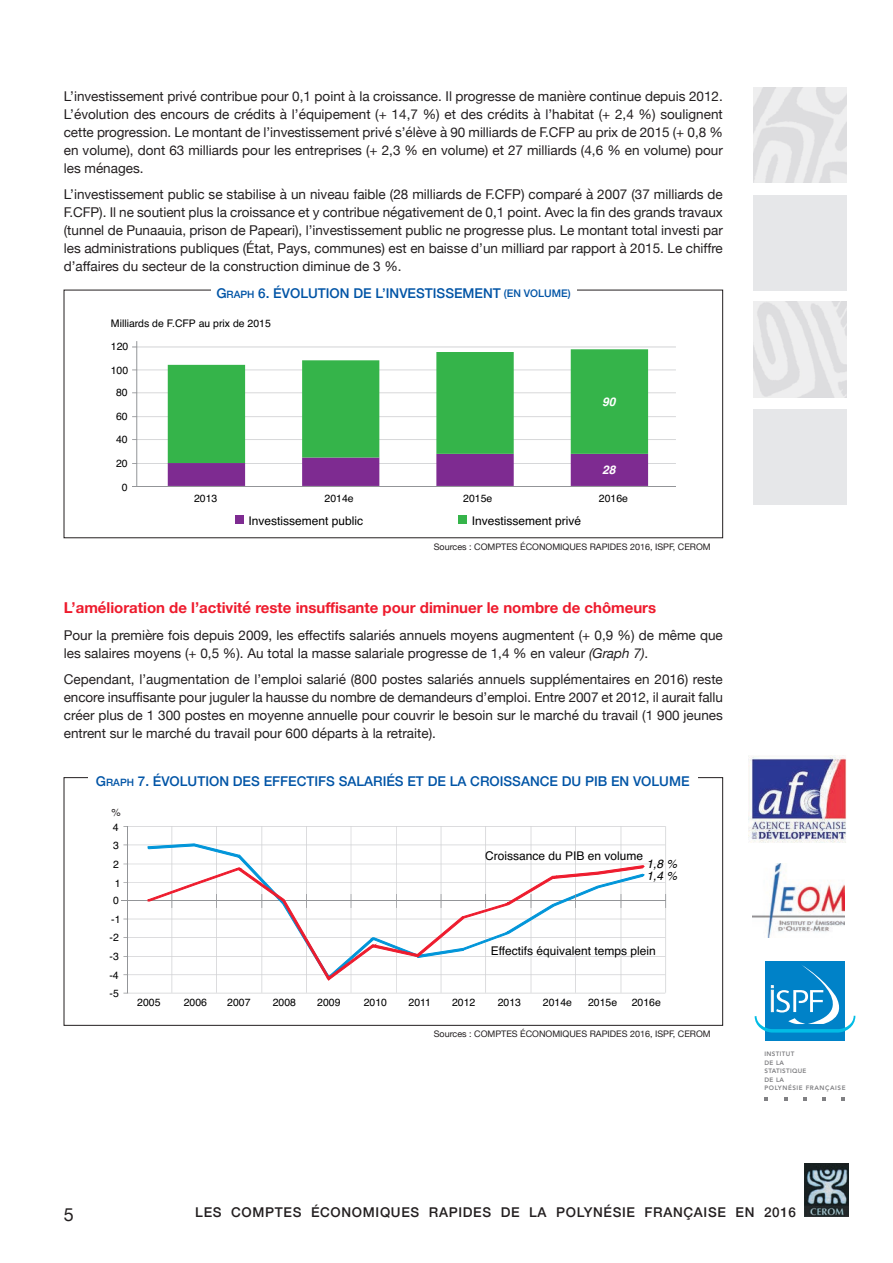
<style>
.page{position:relative;width:893px;height:1263px;background:#fff}
.page>*{position:absolute;margin:0;border:0;box-sizing:border-box;transform-origin:0 0}
.t1{font:18px "Helvetica Neue";color:#231f20}
.t2{font:700 15px "Helvetica Neue";color:#ee1b2d}
.t3{font:13.5px/18px "Helvetica Neue";color:#231f20;text-align:justify}
.t4{font:500 13.5px "Helvetica Neue";letter-spacing:.11em;color:#0154a6}
.t5{font:500 13.5px "Helvetica Neue";letter-spacing:.05em;color:#231f20}
.t6{font:12px "Helvetica";color:#000001}
.t7{font:italic 12px "Helvetica";color:#000001}
.t8{font:italic 700 12px "Helvetica";color:#fff}
.t9{font:10.5px "Helvetica";color:#000001}
.t10{font:10.5px "Helvetica";color:#231f20}
.t11{font:9px "Helvetica Neue";color:#231f20}
.t12{font:800 6.3px/8.6px "Avenir";letter-spacing:.05em;color:#808083}
.s1{font-size:10.2px}
.s2{font-size:10.5px}
.s3{font-style:italic}
</style>
<div class="page">
<hr style="left:137px;top:346px;width:539px;height:1px;background:#d1d2d4">
<hr style="left:137px;top:369px;width:539px;height:1px;background:#d1d2d4">
<hr style="left:137px;top:392px;width:539px;height:1px;background:#d1d2d4">
<hr style="left:137px;top:416px;width:539px;height:1px;background:#d1d2d4">
<hr style="left:137px;top:439px;width:539px;height:1px;background:#d1d2d4">
<hr style="left:137px;top:463px;width:539px;height:1px;background:#d1d2d4">
<hr style="left:137px;top:486px;width:539px;height:1px;background:#939598">
<hr style="left:137px;top:341px;width:1px;height:145px;background:#939598">
<svg style="left:168px;top:463px;width:480px;height:23px"></svg>
<svg style="left:168px;top:349px;width:480px;height:114px;fill:#35b44a"></svg>
<div style="left:235px;top:516px;width:9px;height:8px;background:#7e2b91"></div>
<div style="left:459px;top:516px;width:8px;height:8px;background:#35b44a"></div>
<hr style="left:127px;top:826px;width:538px;height:1px;background:#d1d2d4">
<hr style="left:127px;top:844px;width:538px;height:1px;background:#d1d2d4">
<hr style="left:127px;top:864px;width:538px;height:1px;background:#d1d2d4">
<hr style="left:127px;top:882px;width:538px;height:1px;background:#d1d2d4">
<hr style="left:127px;top:919px;width:538px;height:1px;background:#d1d2d4">
<hr style="left:127px;top:937px;width:538px;height:1px;background:#d1d2d4">
<hr style="left:127px;top:956px;width:538px;height:1px;background:#d1d2d4">
<hr style="left:127px;top:974px;width:538px;height:1px;background:#d1d2d4">
<hr style="left:127px;top:993px;width:538px;height:1px;background:#d1d2d4">
<hr style="left:665px;top:826px;width:1px;height:167px;background:#d1d2d4">
<hr style="left:621px;top:826px;width:1px;height:167px;background:#d1d2d4">
<hr style="left:575px;top:826px;width:1px;height:167px;background:#d1d2d4">
<hr style="left:531px;top:826px;width:1px;height:167px;background:#d1d2d4">
<hr style="left:485px;top:826px;width:1px;height:167px;background:#d1d2d4">
<hr style="left:441px;top:826px;width:1px;height:167px;background:#d1d2d4">
<hr style="left:396px;top:826px;width:1px;height:167px;background:#d1d2d4">
<hr style="left:351px;top:826px;width:1px;height:167px;background:#d1d2d4">
<hr style="left:306px;top:826px;width:1px;height:167px;background:#d1d2d4">
<hr style="left:261px;top:826px;width:1px;height:167px;background:#d1d2d4">
<hr style="left:216px;top:826px;width:1px;height:167px;background:#d1d2d4">
<hr style="left:171px;top:826px;width:1px;height:167px;background:#d1d2d4">
<hr style="left:127px;top:826px;width:1px;height:167px;background:#939598">
<hr style="left:127px;top:900px;width:538px;height:1px;background:#939598">
<svg style="left:147px;top:826px;width:499px;height:149px"></svg>
<svg style="left:147px;top:864px;width:498px;height:117px"></svg>
<svg style="left:665px;top:894px;width:1px;height:14px"></svg>
<svg style="left:621px;top:894px;width:1px;height:14px"></svg>
<svg style="left:575px;top:894px;width:1px;height:14px"></svg>
<svg style="left:531px;top:894px;width:1px;height:14px"></svg>
<svg style="left:485px;top:894px;width:1px;height:14px"></svg>
<svg style="left:441px;top:894px;width:1px;height:14px"></svg>
<svg style="left:396px;top:894px;width:1px;height:14px"></svg>
<svg style="left:351px;top:894px;width:1px;height:14px"></svg>
<svg style="left:306px;top:894px;width:1px;height:14px"></svg>
<svg style="left:261px;top:894px;width:1px;height:14px"></svg>
<svg style="left:216px;top:894px;width:1px;height:14px"></svg>
<svg style="left:171px;top:894px;width:1px;height:14px"></svg>
<img style="left:753px;top:87px;width:93px;height:96px">
<div style="left:753px;top:195px;width:93px;height:95px;background:#e6e7e9"></div>
<div style="left:753px;top:409px;width:93px;height:96px;background:#e6e7e9"></div>
<img style="left:753px;top:302px;width:93px;height:96px">
<img style="left:804px;top:1163px;width:44px;height:53px">
<svg style="left:822px;top:1097px;width:4px;height:3px"></svg>
<div style="left:765px;top:961px;width:79px;height:79px;background:#0082c8"></div>
<svg style="left:755px;top:964px;width:100px;height:68px"></svg>
<img style="left:749px;top:756px;width:97px;height:87px">
<img style="left:752px;top:863px;width:93px;height:74px">
<p class="t3" style="left:64px;top:87px;width:661px">L’investissement privé contribue pour 0,1 point à la croissance. Il progresse de manière continue depuis 2012.<br>L’évolution des encours de crédits à l’équipement (+ 14,7 %) et des crédits à l’habitat (+ 2,4 %) soulignent cette progression. Le montant de l’investissement privé s’élève à 90 milliards de F.CFP au prix de 2015 (+ 0,8 % en volume), dont 63 milliards pour les entreprises (+ 2,3 % en volume) et 27 milliards (4,6 % en volume) pour les ménages.</p>
<p class="t3" style="left:64px;top:185px;width:661px">L’investissement public se stabilise à un niveau faible (28 milliards de F.CFP) comparé à 2007 (37 milliards de F.CFP). Il ne soutient plus la croissance et y contribue négativement de 0,1 point. Avec la fin des grands travaux (tunnel de Punaauia, prison de Papeari), l’investissement public ne progresse plus. Le montant total investi par les administrations publiques (état, Pays, communes) est en baisse d’un milliard par rapport à 2015. Le chiffre d’affaires du secteur de la construction diminue de 3 %.</p>
<p class="t4" style="left:216px;top:285px;width:356px">G<span class="s1">RAPH</span> 6. ÉVOLUTION DE L’INVESTISSEMENT <span class="s2">(EN VOLUME)</span></p>
<p class="t9" style="left:111px;top:315px;width:161px">Milliards de F.CFP au prix de 2015</p>
<p class="t9" style="left:111px;top:339px;width:19px">120</p>
<p class="t9" style="left:111px;top:362px;width:19px">100</p>
<p class="t9" style="left:116px;top:384px;width:13px">80</p>
<p class="t9" style="left:116px;top:408px;width:13px">60</p>
<p class="t9" style="left:116px;top:431px;width:13px">40</p>
<p class="t9" style="left:116px;top:455px;width:13px">20</p>
<p class="t9" style="left:122px;top:479px;width:7px">0</p>
<p class="t8" style="left:602px;top:392px;width:15px">90</p>
<p class="t8" style="left:602px;top:460px;width:15px">28</p>
<p class="t9" style="left:194px;top:490px;width:25px">2013</p>
<p class="t9" style="left:325px;top:490px;width:31px">2014e</p>
<p class="t9" style="left:463px;top:490px;width:31px">2015e</p>
<p class="t9" style="left:599px;top:490px;width:31px">2016e</p>
<p class="t6" style="left:249px;top:512px;width:116px">Investissement public</p>
<p class="t6" style="left:472px;top:512px;width:111px">Investissement privé</p>
<p class="t11" style="left:434px;top:541px;width:278px">Sources : COMPTES éCONOMIQUES RAPIDES 2016, ISPF, CEROM</p>
<p class="t2" style="left:64px;top:599px;width:594px">l’amélioration de l’activité reste insuffisante pour diminuer le nombre de chômeurs</p>
<p class="t3" style="left:64px;top:626px;width:661px">Pour la première fois depuis 2009, les effectifs salariés annuels moyens augmentent (+ 0,9 %) de même que les salaires moyens (+ 0,5 %). Au total la masse salariale progresse de 1,4 % en valeur <span class="s3">(Graph 7)</span>.</p>
<p class="t3" style="left:64px;top:670px;width:661px">Cependant, l’augmentation de l’emploi salarié (800 postes salariés annuels supplémentaires en 2016) reste encore insuffisante pour juguler la hausse du nombre de demandeurs d’emploi. Entre 2007 et 2012, il aurait fallu créer plus de 1 300 postes en moyenne annuelle pour couvrir le besoin sur le marché du travail (1 900 jeunes entrent sur le marché du travail pour 600 départs à la retraite).</p>
<p class="t4" style="left:96px;top:773px;width:595px">G<span class="s1">RAPH</span> 7. ÉVOLUTION DES EFFECTIFS SALARIÉS ET DE LA CROISSANCE DU PIB EN VOLUME</p>
<p class="t10" style="left:111px;top:804px;width:11px">%</p>
<p class="t9" style="left:113px;top:819px;width:7px">4</p>
<p class="t9" style="left:113px;top:837px;width:7px">3</p>
<p class="t9" style="left:113px;top:856px;width:7px">2</p>
<p class="t9" style="left:115px;top:875px;width:7px">1</p>
<p class="t9" style="left:113px;top:892px;width:7px">0</p>
<p class="t9" style="left:111px;top:911px;width:11px">-1</p>
<p class="t9" style="left:110px;top:929px;width:11px">-2</p>
<p class="t9" style="left:110px;top:948px;width:11px">-3</p>
<p class="t9" style="left:109px;top:967px;width:11px">-4</p>
<p class="t9" style="left:110px;top:985px;width:11px">-5</p>
<p class="t6" style="left:485px;top:847px;width:159px">Croissance du PIB en volume</p>
<p class="t7" style="left:646px;top:854px;width:32px">1,8 %</p>
<p class="t7" style="left:646px;top:867px;width:32px">1,4 %</p>
<p class="t6" style="left:491px;top:941px;width:167px">Effectifs équivalent temps plein</p>
<p class="t9" style="left:137px;top:994px;width:25px">2005</p>
<p class="t9" style="left:184px;top:994px;width:25px">2006</p>
<p class="t9" style="left:227px;top:994px;width:25px">2007</p>
<p class="t9" style="left:273px;top:994px;width:25px">2008</p>
<p class="t9" style="left:317px;top:994px;width:25px">2009</p>
<p class="t9" style="left:364px;top:994px;width:25px">2010</p>
<p class="t9" style="left:409px;top:994px;width:24px">2011</p>
<p class="t9" style="left:452px;top:994px;width:25px">2012</p>
<p class="t9" style="left:498px;top:994px;width:25px">2013</p>
<p class="t9" style="left:543px;top:994px;width:31px">2014e</p>
<p class="t9" style="left:588px;top:994px;width:31px">2015e</p>
<p class="t9" style="left:632px;top:994px;width:31px">2016e</p>
<p class="t11" style="left:434px;top:1029px;width:278px">Sources : COMPTES éCONOMIQUES RAPIDES 2016, ISPF, CEROM</p>
<p class="t12" style="left:764px;top:1050px;width:83px">INSTITUT<br>DE LA<br>STATISTIQUE<br>DE LA<br>POLYNÉSIE FRANÇAISE</p>
<h1 class="t1" style="left:64px;top:1204px;width:12px">5</h1>
<p class="t5" style="left:195px;top:1204px;width:602px">LES COMPTES ÉCONOMIQUES RAPIDES DE LA POLYNÉSIE FRANÇAISE EN 2016</p>
</div>
